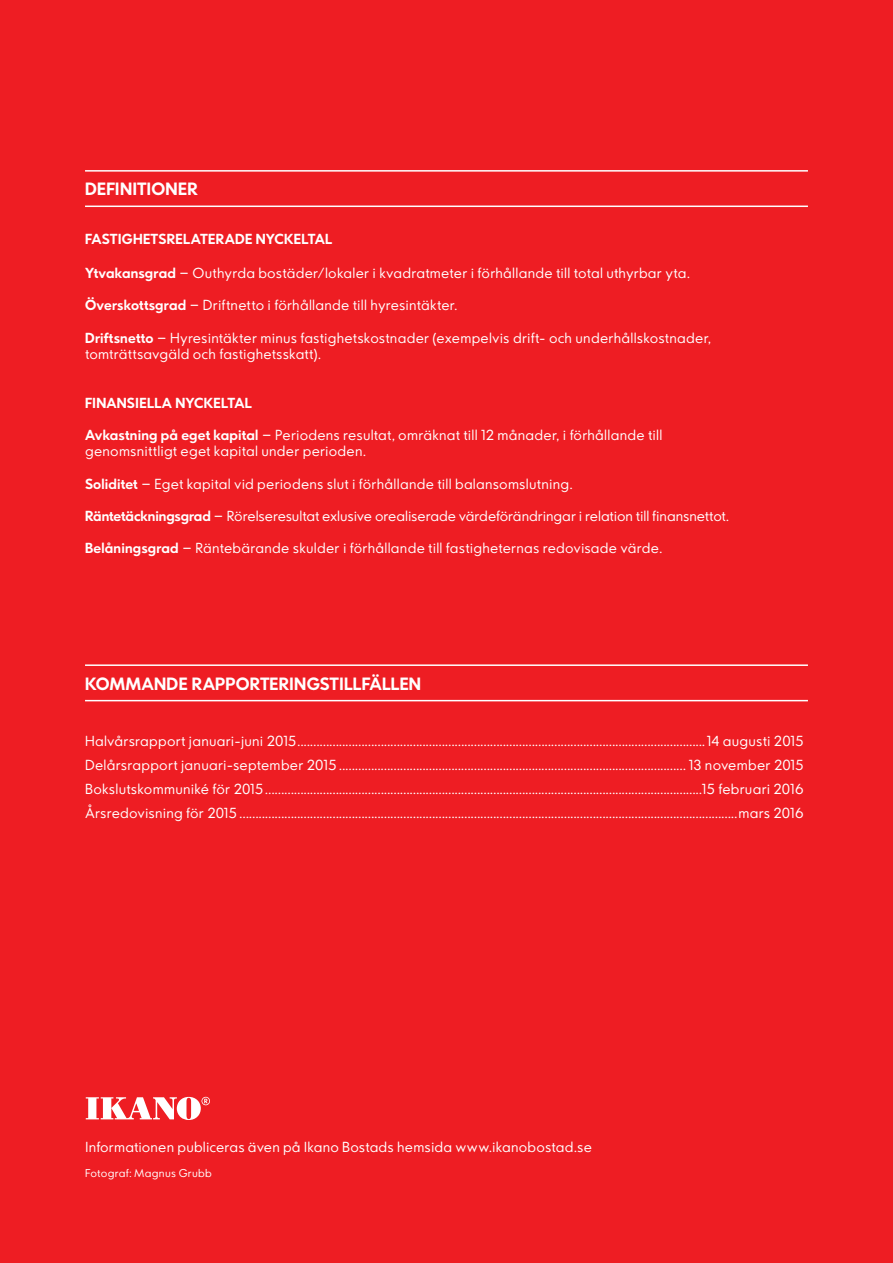
<style>
.page{position:relative;width:893px;height:1263px;background:#ee1d23}
.page>*{position:absolute;margin:0;border:0;box-sizing:border-box;transform-origin:0 0}
.t1{font:700 16.5px "Ikano Sans";letter-spacing:.005em;color:#fff}
.t2{font:300 13.5px "Ikano Sans";letter-spacing:.015em;color:#fff}
.t3{font:300 13.5px "Ikano Sans";letter-spacing:-.005em;color:#fff}
.t4{font:700 13.5px "Ikano Sans";letter-spacing:.01em;color:#fff}
.t5{font:300 10.5px "Ikano Sans";letter-spacing:.025em;color:#fff}
.s1{font-weight:700}
</style>
<div class="page">
<hr style="left:85px;top:206px;width:723px;height:1px;background:#fff">
<hr style="left:85px;top:170px;width:723px;height:2px;background:#fff">
<hr style="left:85px;top:700px;width:723px;height:1px;background:#fff">
<hr style="left:85px;top:664px;width:723px;height:2px;background:#fff">
<svg style="left:86px;top:1097px;width:124px;height:23px"></svg>
<p class="t1" style="left:85px;top:178px;width:114px">DEFINITIONER</p>
<p class="t4" style="left:85px;top:230px;width:249px">FASTIGHETSRELATERADE NYCKELTAL</p>
<p class="t2" style="left:85px;top:264px;width:606px"><span class="s1">Ytvakansgrad</span> – Outhyrda bostäder/lokaler i kvadratmeter i förhållande till total uthyrbar yta.</p>
<p class="t2" style="left:85px;top:297px;width:374px"><span class="s1">Överskottsgrad</span> – Driftnetto i förhållande till hyresintäkter.</p>
<p class="t2" style="left:85px;top:329px;width:628px"><span class="s1">Driftsnetto</span> – Hyresintäkter minus fastighetskostnader (exempelvis drift- och underhållskostnader,</p>
<p class="t2" style="left:85px;top:345px;width:237px">tomträttsavgäld och fastighetsskatt).</p>
<p class="t4" style="left:85px;top:394px;width:169px">FINANSIELLA NYCKELTAL</p>
<p class="t2" style="left:85px;top:426px;width:579px"><span class="s1">Avkastning på eget kapital</span> – Periodens resultat, omräknat till 12 månader, i förhållande till</p>
<p class="t2" style="left:85px;top:443px;width:282px">genomsnittligt eget kapital under perioden.</p>
<p class="t2" style="left:85px;top:475px;width:489px"><span class="s1">Soliditet</span> – Eget kapital vid periodens slut i förhållande till balansomslutning.</p>
<p class="t3" style="left:85px;top:507px;width:646px"><span class="s1">Räntetäckningsgrad</span> – Rörelseresultat exlusive orealiserade värdeförändringar i relation till finansnettot.</p>
<p class="t2" style="left:85px;top:540px;width:579px"><span class="s1">Belåningsgrad</span> – Räntebärande skulder i förhållande till fastigheternas redovisade värde.</p>
<p class="t1" style="left:85px;top:673px;width:337px">KOMMANDE RAPPORTERINGSTILLFÄLLEN</p>
<p class="t2" style="left:85px;top:732px;width:720px">Halvårsrapport januari-juni 2015...............................................................................................................................14 augusti 2015</p>
<p class="t2" style="left:85px;top:756px;width:720px">Delårsrapport januari-september 2015 ............................................................................................................ 13 november 2015</p>
<p class="t2" style="left:85px;top:780px;width:720px">Bokslutskommuniké för 2015........................................................................................................................................15 februari 2016</p>
<p class="t2" style="left:85px;top:804px;width:720px">Årsredovisning för 2015 ...........................................................................................................................................................mars 2016</p>
<p class="t2" style="left:85px;top:1139px;width:508px">Informationen publiceras även på Ikano Bostads hemsida www.ikanobostad.se</p>
<p class="t5" style="left:85px;top:1166px;width:128px">Fotograf: Magnus Grubb</p>
</div>
